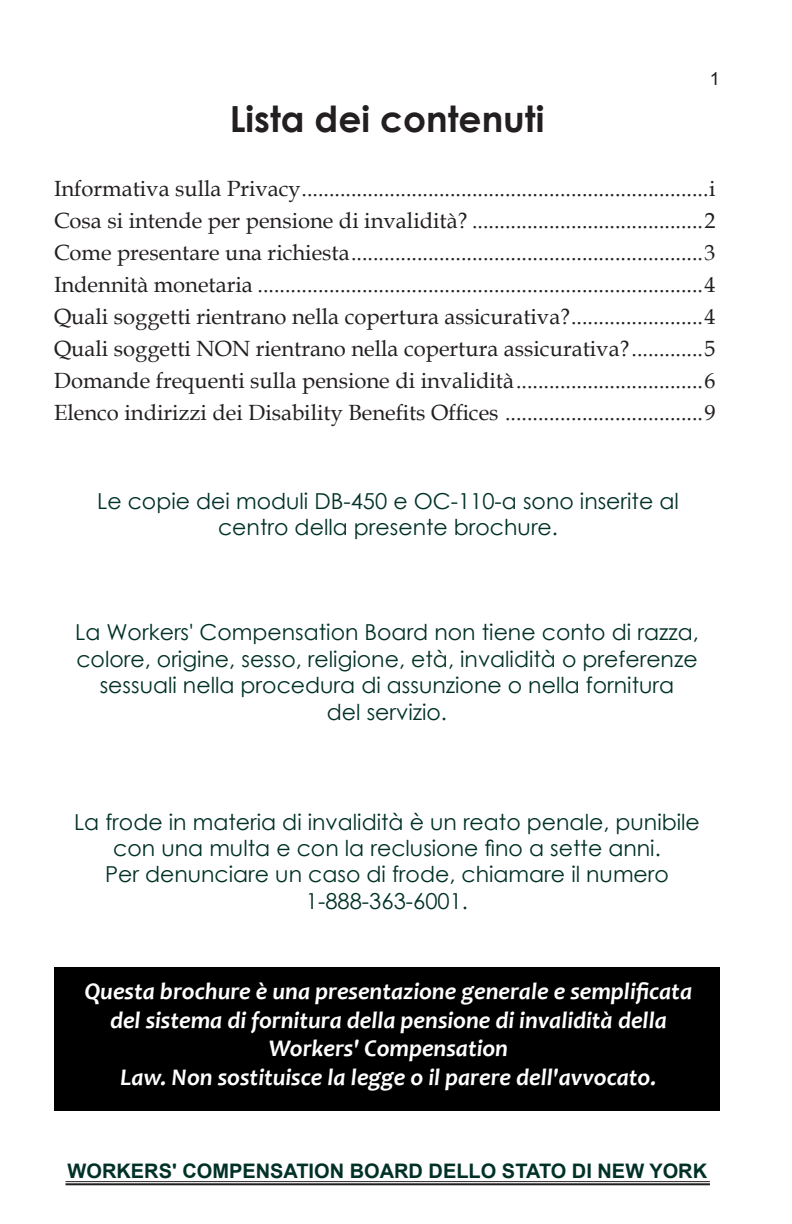
<style>
.page{position:relative;width:792px;height:1224px;background:#fff}
.page>*{position:absolute;margin:0;border:0;box-sizing:border-box;transform-origin:0 0}
.t1{font:700 36px "Century Gothic";color:#231f20}
.t2{font:italic 700 24px/28.8px "Candara";color:#fff;text-align:center}
.t3{font:22px/32px "Book Antiqua";color:#231f20;text-align:justify}
.t4{font:22px/26.4px "Century Gothic";color:#003127;text-align:center}
.t5{font:700 20px "Arial";color:#003127}
.t6{font:18px "Arial";color:#231f20}
</style>
<div class="page">
<hr style="left:66px;top:1181px;width:644px;height:1px;background:#231f20">
<hr style="left:66px;top:1183px;width:644px;height:2px;background:#231f20">
<div style="left:54px;top:968px;width:666px;height:143px;background:#000"></div>
<p class="t1" style="left:230px;top:92px;width:316px">Lista dei contenuti</p>
<p class="t6" style="left:710px;top:67px;width:12px">1</p>
<p class="t3" style="left:54px;top:172px;width:663px">Informativa sulla Privacy..........................................................................i Cosa si intende per pensione di invalidità? ..........................................2<br>Come presentare una richiesta................................................................3<br>Indennità monetaria .................................................................................4<br>Quali soggetti rientrano nella copertura assicurativa?........................4<br>Quali soggetti NON rientrano nella copertura assicurativa?.............5<br>Domande frequenti sulla pensione di invalidità..................................6<br>Elenco indirizzi dei Disability Benefits Offices ....................................9</p>
<p class="t4" style="left:97px;top:487px;width:583px">Le copie dei moduli DB-450 e OC-110-a sono inserite al centro della presente brochure.</p>
<p class="t4" style="left:75px;top:619px;width:625px">La Workers' Compensation Board non tiene conto di razza, colore, origine, sesso, religione, età, invalidità o preferenze sessuali nella procedura di assunzione o nella fornitura<br>del servizio.</p>
<p class="t4" style="left:74px;top:808px;width:627px">La frode in materia di invalidità è un reato penale, punibile con una multa e con la reclusione fino a sette anni.<br>Per denunciare un caso di frode, chiamare il numero 1-888-363-6001.</p>
<p class="t2" style="left:85px;top:977px;width:609px">Questa brochure è una presentazione generale e semplificata del sistema di fornitura della pensione di invalidità della Workers' Compensation<br>Law. Non sostituisce la legge o il parere dell'avvocato.</p>
<p class="t5" style="left:68px;top:1158px;width:641px">WORKERS' COMPENSATION BOARD DELLO STATO DI NEW YORK</p>
</div>
